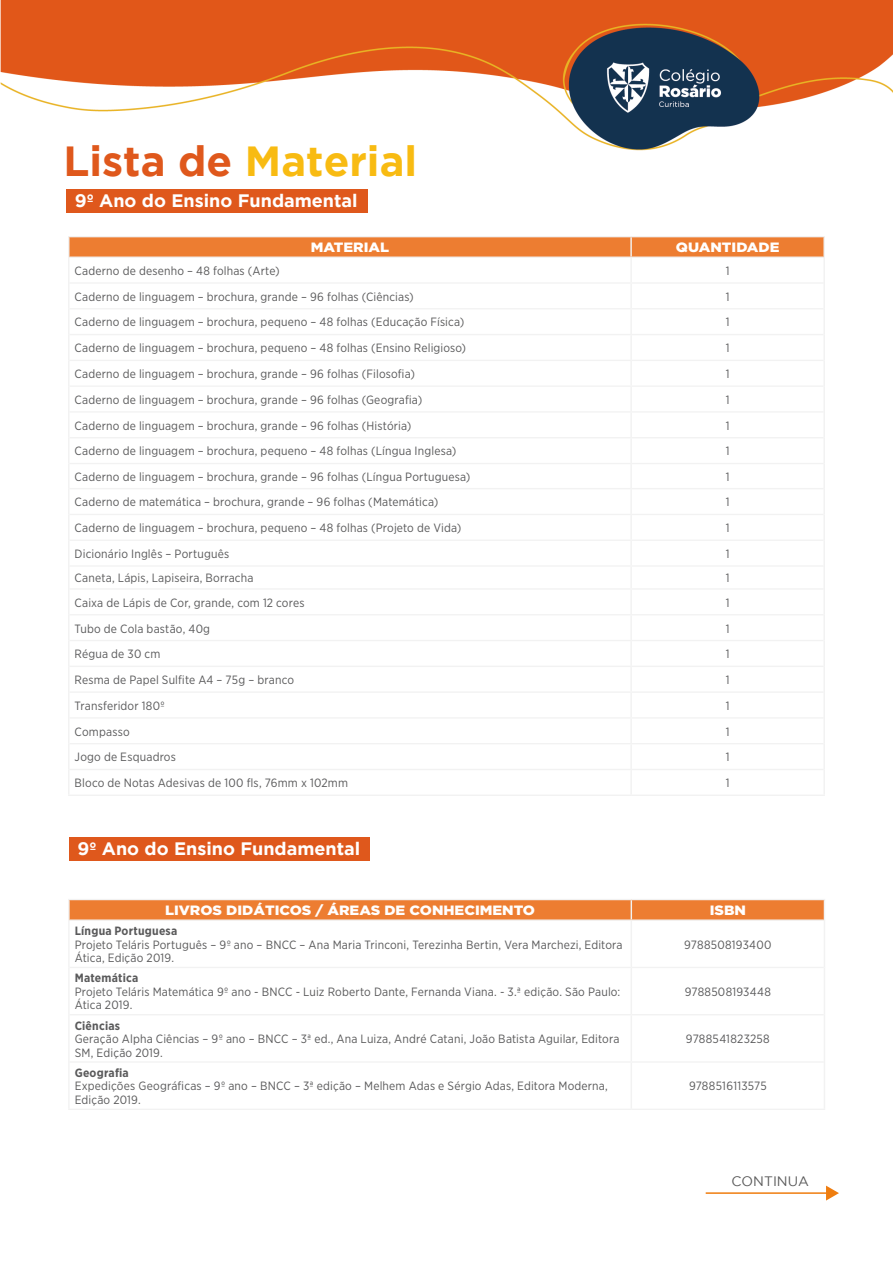
<style>
.page{position:relative;width:893px;height:1263px;background:#fff}
.page>*{position:absolute;margin:0;border:0;box-sizing:border-box;transform-origin:0 0}
.t1{font:700 42px "Gotham";color:#f8bb12}
.t2{font:700 18px "Gotham";color:#fff}
.t3{font:13.65px "Gotham";color:#5a5a5a}
.t4{font:900 13.5px "Gotham";color:#fff;scale:1.08 1}
.t5{font:12px/13.5px "Gotham Narrow";letter-spacing:.015em;color:#5a5a5b}
.t6{font:700 12px "Gotham Narrow";letter-spacing:.02em;color:#5a5a5b}
.s1{color:#df581c}
</style>
<div class="page">
<img style="left:0;top:0;width:893px;height:1201px">
<hr style="left:823px;top:257px;width:2px;height:26px;background:#f2f2f2">
<hr style="left:823px;top:283px;width:2px;height:26px;background:#f2f2f2">
<hr style="left:823px;top:309px;width:2px;height:26px;background:#f2f2f2">
<hr style="left:823px;top:335px;width:2px;height:25px;background:#f2f2f2">
<hr style="left:823px;top:360px;width:2px;height:26px;background:#f2f2f2">
<hr style="left:823px;top:386px;width:2px;height:26px;background:#f2f2f2">
<hr style="left:823px;top:412px;width:2px;height:26px;background:#f2f2f2">
<hr style="left:823px;top:438px;width:2px;height:25px;background:#f2f2f2">
<hr style="left:823px;top:463px;width:2px;height:26px;background:#f2f2f2">
<hr style="left:823px;top:489px;width:2px;height:25px;background:#f2f2f2">
<hr style="left:823px;top:514px;width:2px;height:26px;background:#f2f2f2">
<hr style="left:823px;top:540px;width:2px;height:26px;background:#f2f2f2">
<hr style="left:823px;top:566px;width:2px;height:23px;background:#f2f2f2">
<hr style="left:823px;top:589px;width:2px;height:26px;background:#f2f2f2">
<hr style="left:823px;top:615px;width:2px;height:25px;background:#f2f2f2">
<hr style="left:823px;top:640px;width:2px;height:26px;background:#f2f2f2">
<hr style="left:823px;top:666px;width:2px;height:26px;background:#f2f2f2">
<hr style="left:823px;top:692px;width:2px;height:26px;background:#f2f2f2">
<hr style="left:823px;top:718px;width:2px;height:26px;background:#f2f2f2">
<hr style="left:823px;top:744px;width:2px;height:25px;background:#f2f2f2">
<hr style="left:823px;top:769px;width:2px;height:26px;background:#f2f2f2">
<hr style="left:68px;top:795px;width:563px;height:1px;background:#f2f2f2">
<hr style="left:631px;top:795px;width:194px;height:1px;background:#f2f2f2">
<hr style="left:68px;top:236px;width:563px;height:1px;background:#f2f2f2">
<hr style="left:631px;top:236px;width:194px;height:1px;background:#f2f2f2">
<svg style="left:68px;top:237px;width:755px;height:558px"></svg>
<hr style="left:630px;top:237px;width:2px;height:20px;background:#f2f2f2">
<hr style="left:823px;top:237px;width:2px;height:20px;background:#f2f2f2">
<hr style="left:706px;top:1192px;width:122px;height:2px;background:#ef7d0f">
<svg style="left:826px;top:1185px;width:13px;height:15px"></svg>
<div style="left:67px;top:189px;width:301px;height:24px;background:#df581c"></div>
<hr style="left:68px;top:920px;width:2px;height:47px;background:#f2f2f2">
<hr style="left:68px;top:967px;width:2px;height:48px;background:#f2f2f2">
<hr style="left:68px;top:1015px;width:2px;height:47px;background:#f2f2f2">
<hr style="left:68px;top:1062px;width:2px;height:46px;background:#f2f2f2">
<hr style="left:631px;top:921px;width:1px;height:46px;background:#f2f2f2">
<hr style="left:824px;top:920px;width:1px;height:47px;background:#f2f2f2">
<hr style="left:631px;top:968px;width:1px;height:46px;background:#f2f2f2">
<hr style="left:824px;top:967px;width:1px;height:48px;background:#f2f2f2">
<hr style="left:631px;top:1015px;width:1px;height:46px;background:#f2f2f2">
<hr style="left:824px;top:1015px;width:1px;height:47px;background:#f2f2f2">
<hr style="left:631px;top:1063px;width:1px;height:45px;background:#f2f2f2">
<hr style="left:824px;top:1062px;width:1px;height:46px;background:#f2f2f2">
<hr style="left:70px;top:967px;width:561px;height:1px;background:#f2f2f2">
<hr style="left:631px;top:967px;width:193px;height:1px;background:#f2f2f2">
<hr style="left:70px;top:1014px;width:561px;height:1px;background:#f2f2f2">
<hr style="left:631px;top:1014px;width:193px;height:1px;background:#f2f2f2">
<hr style="left:70px;top:1061px;width:561px;height:2px;background:#f2f2f2">
<hr style="left:631px;top:1061px;width:193px;height:2px;background:#f2f2f2">
<hr style="left:68px;top:1108px;width:563px;height:2px;background:#f2f2f2">
<hr style="left:631px;top:1108px;width:194px;height:2px;background:#f2f2f2">
<hr style="left:68px;top:899px;width:563px;height:1px;background:#f2f2f2">
<hr style="left:70px;top:919px;width:561px;height:2px;background:#f2f2f2">
<hr style="left:631px;top:919px;width:193px;height:2px;background:#f2f2f2">
<hr style="left:68px;top:900px;width:2px;height:20px;background:#f2f2f2">
<svg style="left:69px;top:899px;width:756px;height:21px;background:#ed8741"></svg>
<div style="left:69px;top:837px;width:300px;height:23px;background:#df581c"></div>
<h1 class="t1" style="left:64px;top:137px;width:355px"><span class="s1">Lista de</span> Material</h1>
<h2 class="t2" style="left:75px;top:190px;width:284px">9º Ano do Ensino Fundamental</h2>
<p class="t4" style="left:311px;top:239px;width:74px">MATERIAL</p>
<p class="t4" style="left:676px;top:239px;width:97px">QUANTIDADE</p>
<p class="t5" style="left:75px;top:264px;width:207px">Caderno de desenho – 48 folhas (Arte)</p>
<p class="t5" style="left:726px;top:264px;width:5px">1</p>
<p class="t5" style="left:75px;top:289px;width:340px">Caderno de linguagem – brochura, grande – 96 folhas (Ciências)</p>
<p class="t5" style="left:726px;top:289px;width:5px">1</p>
<p class="t5" style="left:75px;top:315px;width:391px">Caderno de linguagem – brochura, pequeno – 48 folhas (Educação Física)</p>
<p class="t5" style="left:726px;top:315px;width:5px">1</p>
<p class="t5" style="left:75px;top:341px;width:393px">Caderno de linguagem – brochura, pequeno – 48 folhas (Ensino Religioso)</p>
<p class="t5" style="left:726px;top:341px;width:5px">1</p>
<p class="t5" style="left:75px;top:367px;width:342px">Caderno de linguagem – brochura, grande – 96 folhas (Filosofia)</p>
<p class="t5" style="left:726px;top:367px;width:5px">1</p>
<p class="t5" style="left:75px;top:393px;width:349px">Caderno de linguagem – brochura, grande – 96 folhas (Geografia)</p>
<p class="t5" style="left:726px;top:393px;width:5px">1</p>
<p class="t5" style="left:75px;top:418px;width:338px">Caderno de linguagem – brochura, grande – 96 folhas (História)</p>
<p class="t5" style="left:726px;top:418px;width:5px">1</p>
<p class="t5" style="left:75px;top:444px;width:383px">Caderno de linguagem – brochura, pequeno – 48 folhas (Língua Inglesa)</p>
<p class="t5" style="left:726px;top:444px;width:5px">1</p>
<p class="t5" style="left:75px;top:470px;width:397px">Caderno de linguagem – brochura, grande – 96 folhas (Língua Portuguesa)</p>
<p class="t5" style="left:726px;top:470px;width:5px">1</p>
<p class="t5" style="left:75px;top:495px;width:365px">Caderno de matemática – brochura, grande – 96 folhas (Matemática)</p>
<p class="t5" style="left:726px;top:495px;width:5px">1</p>
<p class="t5" style="left:75px;top:521px;width:388px">Caderno de linguagem – brochura, pequeno – 48 folhas (Projeto de Vida)</p>
<p class="t5" style="left:726px;top:521px;width:5px">1</p>
<p class="t5" style="left:75px;top:547px;width:156px">Dicionário Inglês – Português</p>
<p class="t5" style="left:726px;top:547px;width:5px">1</p>
<p class="t5" style="left:75px;top:571px;width:180px">Caneta, Lápis, Lapiseira, Borracha</p>
<p class="t5" style="left:726px;top:571px;width:5px">1</p>
<p class="t5" style="left:75px;top:595px;width:232px">Caixa de Lápis de Cor, grande, com 12 cores</p>
<p class="t5" style="left:726px;top:595px;width:5px">1</p>
<p class="t5" style="left:75px;top:621px;width:137px">Tubo de Cola bastão, 40g</p>
<p class="t5" style="left:726px;top:621px;width:5px">1</p>
<p class="t5" style="left:75px;top:647px;width:87px">Régua de 30 cm</p>
<p class="t5" style="left:726px;top:647px;width:5px">1</p>
<p class="t5" style="left:75px;top:673px;width:221px">Resma de Papel Sulfite A4 – 75g – branco</p>
<p class="t5" style="left:726px;top:673px;width:5px">1</p>
<p class="t5" style="left:75px;top:699px;width:92px">Transferidor 180º</p>
<p class="t5" style="left:726px;top:699px;width:5px">1</p>
<p class="t5" style="left:75px;top:724px;width:57px">Compasso</p>
<p class="t5" style="left:726px;top:724px;width:5px">1</p>
<p class="t5" style="left:75px;top:750px;width:103px">Jogo de Esquadros</p>
<p class="t5" style="left:726px;top:750px;width:5px">1</p>
<p class="t5" style="left:75px;top:776px;width:275px">Bloco de Notas Adesivas de 100 fls, 76mm x 102mm</p>
<p class="t5" style="left:726px;top:776px;width:5px">1</p>
<h2 class="t2" style="left:77px;top:838px;width:284px">9º Ano do Ensino Fundamental</h2>
<p class="t4" style="left:165px;top:902px;width:344px">LIVROS DIDÁTICOS / ÁREAS DE CONHECIMENTO</p>
<p class="t4" style="left:710px;top:902px;width:35px">ISBN</p>
<p class="t6" style="left:75px;top:923px;width:104px">Língua Portuguesa</p>
<p class="t5" style="left:75px;top:937px;width:549px">Projeto Teláris Português – 9º ano – BNCC – Ana Maria Trinconi, Terezinha Bertin, Vera Marchezi, Editora<br>Ática, Edição 2019.</p>
<p class="t5" style="left:684px;top:937px;width:89px">9788508193400</p>
<p class="t6" style="left:75px;top:970px;width:65px">Matemática</p>
<p class="t5" style="left:75px;top:985px;width:547px">Projeto Teláris Matemática 9º ano - BNCC - Luiz Roberto Dante, Fernanda Viana. - 3.ª edição. São Paulo:<br>Ática 2019.</p>
<p class="t5" style="left:685px;top:985px;width:88px">9788508193448</p>
<p class="t6" style="left:75px;top:1018px;width:47px">Ciências</p>
<p class="t5" style="left:75px;top:1032px;width:546px">Geração Alpha Ciências – 9º ano – BNCC – 3ª ed., Ana Luiza, André Catani, João Batista Aguilar, Editora<br>SM, Edição 2019.</p>
<p class="t5" style="left:686px;top:1032px;width:85px">9788541823258</p>
<p class="t6" style="left:75px;top:1065px;width:56px">Geografia</p>
<p class="t5" style="left:75px;top:1079px;width:535px">Expedições Geográficas – 9º ano – BNCC – 3ª edição – Melhem Adas e Sérgio Adas, Editora Moderna,<br>Edição 2019.</p>
<p class="t5" style="left:689px;top:1079px;width:79px">9788516113575</p>
<p class="t3" style="left:731px;top:1174px;width:79px">CONTINUA</p>
</div>
